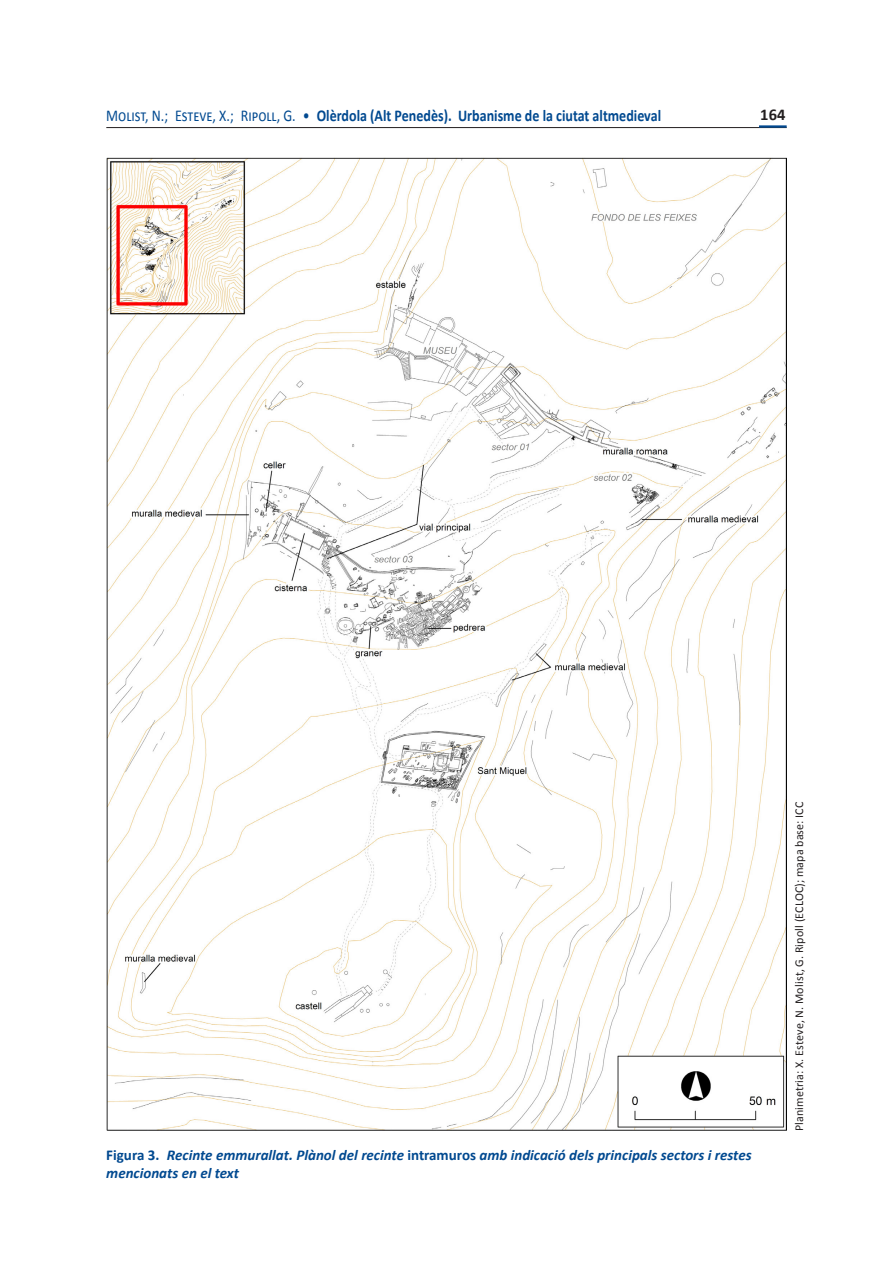
<style>
.page{position:relative;width:893px;height:1263px;background:#fff}
.page>*{position:absolute;margin:0;border:0;box-sizing:border-box;transform-origin:0 0}
.t1{font:700 16.5px "Calibri";color:#014990;scale:.85 1}
.t2{font:700 16.5px "Calibri";color:#231f20}
.peu_foto{font:italic 700 15px/18px "Calibri";color:#014990}
.AUTOR-FOTGRAFIA-LATE{font:12px "Calibri";letter-spacing:.01em;color:#231f20}
.s1{font-weight:400}
.s2{font-style:normal}
</style>
<div class="page">
<hr style="left:106px;top:127px;width:681px;height:1px;background:#231f20">
<hr style="left:759px;top:125px;width:28px;height:3px;background:#014990">
<img style="left:106px;top:157px;width:680px;height:973px">
<p class="t1" style="left:106px;top:105px;width:654px"><span class="s1">Molist, N.; Esteve, X.; Ripoll, G. •</span> Olèrdola (Alt Penedès). Urbanisme de la ciutat altmedieval</p>
<p class="t2" style="left:760px;top:104px;width:27px">164</p>
<p class="peu_foto" style="left:106px;top:1146px;width:647px"><span class="s2">Figura 3.</span> Recinte emmurallat. Plànol del recinte <span class="s2">intramuros</span> amb indicació dels principals sectors i restes mencionats en el text</p>
<p class="AUTOR-FOTGRAFIA-LATE" style="left:791px;top:1131px;width:331px;rotate:-90deg">Planimetria: X. Esteve, N. Molist, G. Ripoll (ECLOC); mapa base: ICC</p>
</div>
